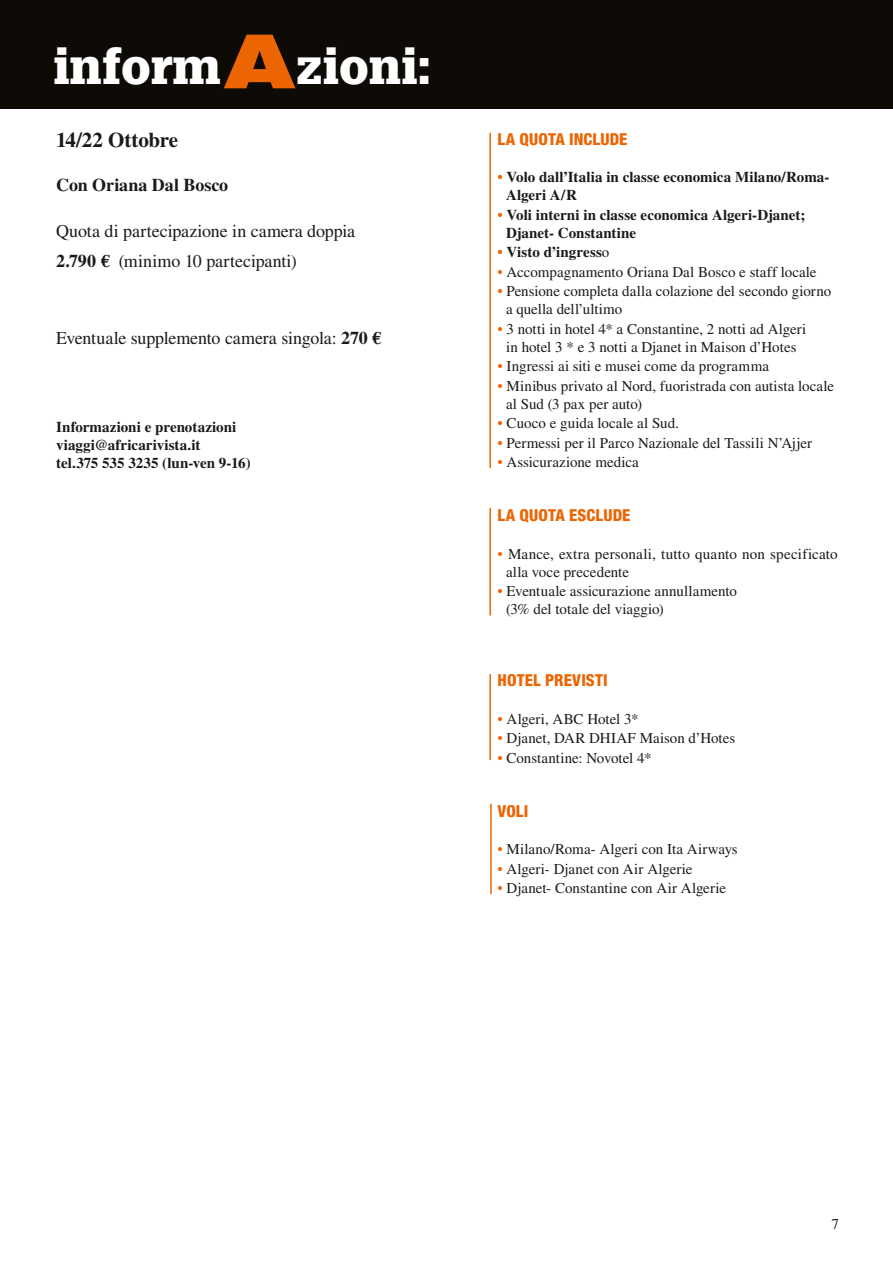
<style>
.page{position:relative;width:893px;height:1263px;background:#fff}
.page>*{position:absolute;margin:0;border:0;box-sizing:border-box;transform-origin:0 0}
.t1{font:900 expanded 75.15px "Helvetica Neue LT Std";color:#ec6502}
.t2{font:900 48.75px "Glypha LT Std";color:#fff}
.t3{font:700 21px "Times LT Std";letter-spacing:-.005em;color:#1a1a18}
.t4{font:18px/29.5px "Times LT Std";letter-spacing:-.005em;color:#1a1a18}
.t5{font:700 18px "Times LT Std";letter-spacing:-.005em;color:#1a1a18}
.t6{font:800 condensed 16.5px "Helvetica Neue LT Std";letter-spacing:.005em;color:#ec6502}
.t7{font:15px/18px "Times LT Std";color:#1a1a18}
.t8{font:700 15px/18px "Times LT Std";color:#1a1a18}
.s1{font-weight:700}
.s2{color:#ec6502}
.s3{font-weight:400}
</style>
<div class="page">
<div style="left:0;top:0;width:893px;height:108px;background:#0e0a06"></div>
<hr style="left:489px;top:133px;width:2px;height:335px;background:#ec6502">
<hr style="left:489px;top:508px;width:2px;height:107px;background:#ec6502">
<hr style="left:489px;top:674px;width:2px;height:86px;background:#ec6502">
<hr style="left:490px;top:804px;width:2px;height:90px;background:#ec6502">
<h1 class="t1" style="left:226px;top:12px;width:68px">A</h1>
<h2 class="t2" style="left:53px;top:37px;width:169px">inform</h2>
<h2 class="t2" style="left:296px;top:37px;width:137px">zioni:</h2>
<h3 class="t3" style="left:56px;top:128px;width:124px">14/22 Ottobre</h3>
<p class="t5" style="left:56px;top:174px;width:174px">Con Oriana Dal Bosco</p>
<p class="t4" style="left:56px;top:216px;width:301px">Quota di partecipazione in camera doppia<br><span class="s1">2.790 €</span> (minimo 10 partecipanti)</p>
<p class="t4" style="left:56px;top:323px;width:327px">Eventuale supplemento camera singola: <span class="s1">270 €</span></p>
<p class="t8" style="left:56px;top:418px;width:196px">Informazioni e prenotazioni viaggi@africarivista.it<br>tel.375 535 3235 (lun-ven 9-16)</p>
<p class="t6" style="left:497px;top:129px;width:131px">LA QUOTA INCLUDE</p>
<p class="t8" style="left:506px;top:168px;width:325px;text-indent:-9px"><span class="s2">•</span> Volo dall’Italia in classe economica Milano/Roma-<br>Algeri A/R</p>
<p class="t8" style="left:506px;top:205px;width:301px;text-indent:-9px"><span class="s2">•</span> Voli interni in classe economica Algeri-Djanet;<br>Djanet- Constantine</p>
<p class="t8" style="left:497px;top:243px;width:113px"><span class="s2">•</span> Visto d’ingress<span class="s3">o</span></p>
<p class="t7" style="left:497px;top:263px;width:321px"><span class="s2">•</span> Accompagnamento Oriana Dal Bosco e staff locale</p>
<p class="t7" style="left:506px;top:282px;width:327px;text-indent:-9px"><span class="s2">•</span> Pensione completa dalla colazione del secondo giorno a quella dell’ultimo</p>
<p class="t7" style="left:497px;top:320px;width:310px;text-align:center"><span class="s2">•</span> 3 notti in hotel 4* a Constantine, 2 notti ad Algeri in hotel 3 * e 3 notti a Djanet in Maison d’Hotes</p>
<p class="t7" style="left:497px;top:357px;width:273px"><span class="s2">•</span> Ingressi ai siti e musei come da programma</p>
<p class="t7" style="left:506px;top:377px;width:330px;text-indent:-9px"><span class="s2">•</span> Minibus privato al Nord, fuoristrada con autista locale al Sud (3 pax per auto)</p>
<p class="t7" style="left:497px;top:414px;width:183px"><span class="s2">•</span> Cuoco e guida locale al Sud.</p>
<p class="t7" style="left:497px;top:434px;width:316px"><span class="s2">•</span> Permessi per il Parco Nazionale del Tassili N’Ajjer</p>
<p class="t7" style="left:497px;top:453px;width:143px"><span class="s2">•</span> Assicurazione medica</p>
<p class="t6" style="left:497px;top:505px;width:134px">LA QUOTA ESCLUDE</p>
<p class="t7" style="left:506px;top:545px;width:333px;text-indent:-9px"><span class="s2">•</span> Mance, extra personali, tutto quanto non specificato alla voce precedente</p>
<p class="t7" style="left:506px;top:582px;width:233px;text-indent:-9px"><span class="s2">•</span> Eventuale assicurazione annullamento (3% del totale del viaggio)</p>
<p class="t6" style="left:497px;top:670px;width:112px">HOTEL PREVISTI</p>
<p class="t7" style="left:497px;top:710px;width:143px"><span class="s2">•</span> Algeri, ABC Hotel 3*</p>
<p class="t7" style="left:497px;top:729px;width:239px"><span class="s2">•</span> Djanet, DAR DHIAF Maison d’Hotes</p>
<p class="t7" style="left:497px;top:749px;width:156px"><span class="s2">•</span> Constantine: Novotel 4*</p>
<p class="t6" style="left:497px;top:801px;width:32px">VOLI</p>
<p class="t7" style="left:497px;top:840px;width:242px"><span class="s2">•</span> Milano/Roma- Algeri con Ita Airways</p>
<p class="t7" style="left:497px;top:860px;width:196px"><span class="s2">•</span> Algeri- Djanet con Air Algerie</p>
<p class="t7" style="left:497px;top:879px;width:230px"><span class="s2">•</span> Djanet- Constantine con Air Algerie</p>
<p class="t7" style="left:832px;top:1214px;width:9px">7</p>
</div>
